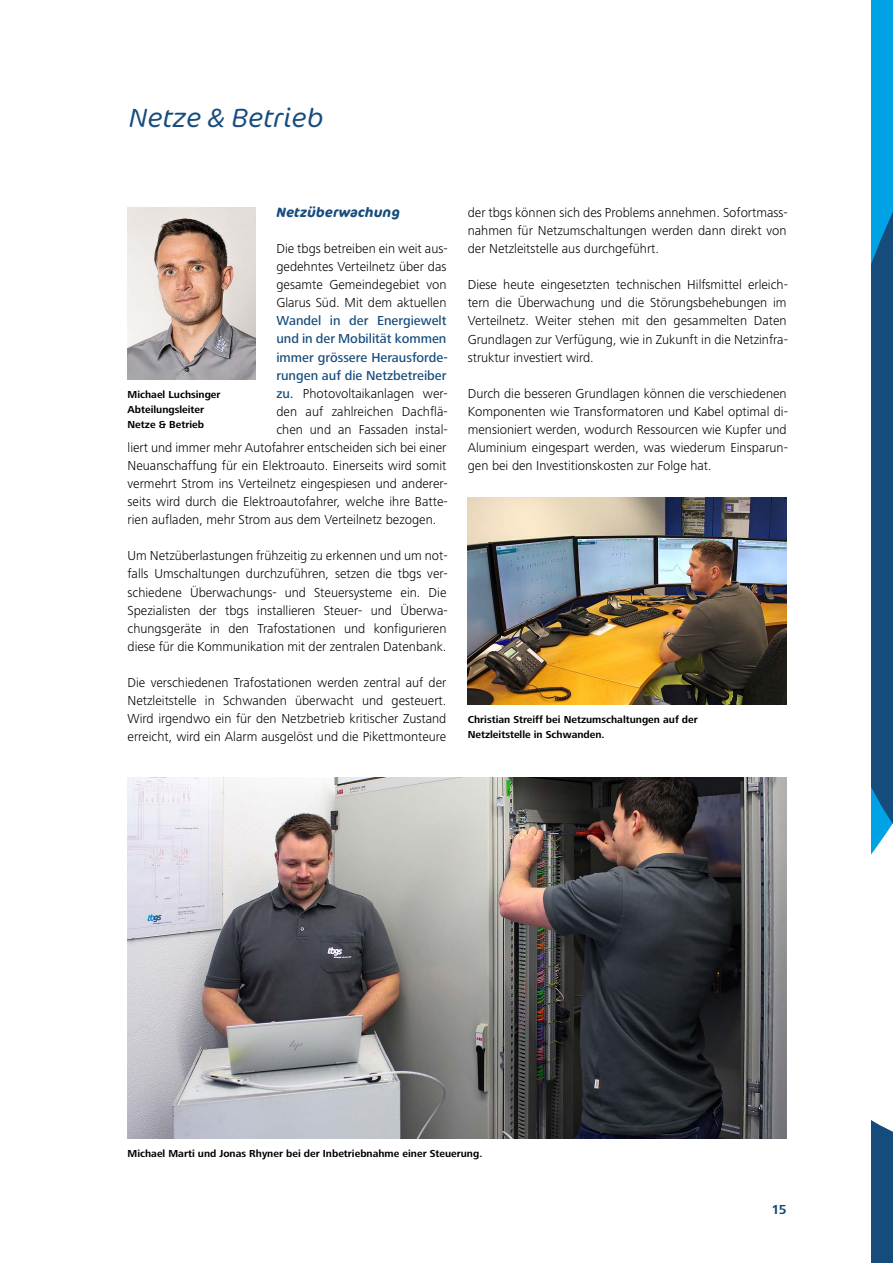
<style>
.page{position:relative;width:893px;height:1263px;background:#fff}
.page>*{position:absolute;margin:0;border:0;box-sizing:border-box;transform-origin:0 0}
.t1{font:italic 300 27px "Cocon OT";color:#164c7c}
.t2{font:300 13.5px/18.1px "Frutiger Next LT";color:#000;text-align:justify}
.t3{font:500 13.5px "Frutiger Next LT";color:#164c7c}
.t4{font:italic 700 13.5px "Cocon OT";color:#164c7c}
.t5{font:700 13.5px "Frutiger Next LT";color:#164c7c}
.t6{font:700 10.5px/15px "Frutiger Next LT";color:#000}
.s1{font-weight:500;color:#164c7c}
</style>
<div class="page">
<svg style="left:872px;top:0;width:21px;height:1263px"></svg>
<img style="left:128px;top:777px;width:659px;height:361px">
<img style="left:468px;top:497px;width:319px;height:208px">
<img style="left:128px;top:208px;width:127px;height:171px">
<h1 class="t1" style="left:128px;top:102px;width:196px">Netze &amp; Betrieb</h1>
<p class="t4" style="left:276px;top:204px;width:125px">Netzüberwachung</p>
<p class="t2" style="left:276px;top:239px;width:173px">Die tbgs betreiben ein weit aus&shy;gedehntes Verteilnetz über das gesamte Gemeindegebiet von Glarus Süd. Mit dem aktuellen</p>
<p class="t3" style="left:276px;top:313px;width:172px">Wandel in der Energiewelt</p>
<p class="t3" style="left:276px;top:331px;width:172px">und in der Mobilität kommen</p>
<p class="t3" style="left:276px;top:349px;width:173px">immer grössere Herausforde-</p>
<p class="t3" style="left:276px;top:368px;width:172px">rungen auf die Netzbetreiber</p>
<p class="t2" style="left:276px;top:384px;width:173px"><span class="s1">zu.</span> Photovoltaikanlagen wer-</p>
<p class="t2" style="left:276px;top:402px;width:173px">den auf zahlreichen Dachflä-</p>
<p class="t2" style="left:276px;top:420px;width:173px">chen und an Fassaden instal-</p>
<p class="t2" style="left:128px;top:438px;width:320px">liert und immer mehr Autofahrer entscheiden sich bei einer</p>
<p class="t2" style="left:128px;top:456px;width:320px">Neuanschaffung für ein Elektroauto. Einerseits wird somit</p>
<p class="t2" style="left:128px;top:474px;width:322px">vermehrt Strom ins Verteilnetz eingespiesen und anderer-</p>
<p class="t2" style="left:128px;top:493px;width:322px">seits wird durch die Elektroautofahrer, welche ihre Batte-</p>
<p class="t2" style="left:128px;top:511px;width:310px">rien aufladen, mehr Strom aus dem Verteilnetz bezogen.</p>
<p class="t2" style="left:128px;top:547px;width:322px">Um Netzüberlastungen frühzeitig zu erkennen und um not&shy;falls Umschaltungen durchzuführen, setzen die tbgs ver&shy;schiedene Überwachungs- und Steuersysteme ein. Die Spezialisten der tbgs installieren Steuer- und Überwa&shy;chungsgeräte in den Trafostationen und konfigurieren diese für die Kommunikation mit der zentralen Datenbank.</p>
<p class="t2" style="left:128px;top:673px;width:320px">Die verschiedenen Trafostationen werden zentral auf der Netzleitstelle in Schwanden überwacht und gesteuert.<br>Wird irgendwo ein für den Netzbetrieb kritischer Zustand erreicht, wird ein Alarm ausgelöst und die Pikettmonteure</p>
<p class="t6" style="left:128px;top:387px;width:95px">Michael Luchsinger<br>Abteilungsleiter<br>Netze &amp; Betrieb</p>
<p class="t2" style="left:468px;top:203px;width:322px">der tbgs können sich des Problems annehmen. Sofortmass&shy;nahmen für Netzumschaltungen werden dann direkt von der Netzleitstelle aus durchgeführt.</p>
<p class="t2" style="left:468px;top:276px;width:322px">Diese heute eingesetzten technischen Hilfsmittel erleich&shy;tern die Überwachung und die Störungsbehebungen im Verteilnetz. Weiter stehen mit den gesammelten Daten Grundlagen zur Verfügung, wie in Zukunft in die Netzinfra&shy;struktur investiert wird.</p>
<p class="t2" style="left:468px;top:384px;width:322px">Durch die besseren Grundlagen können die verschiedenen Komponenten wie Transformatoren und Kabel optimal di&shy;mensioniert werden, wodurch Ressourcen wie Kupfer und Aluminium eingespart werden, was wiederum Einsparun&shy;gen bei den Investitionskosten zur Folge hat.</p>
<p class="t6" style="left:468px;top:712px;width:232px">Christian Streiff bei Netzumschaltungen auf der<br>Netzleitstelle in Schwanden.</p>
<p class="t6" style="left:128px;top:1146px;width:356px">Michael Marti und Jonas Rhyner bei der Inbetriebnahme einer Steuerung.</p>
<p class="t5" style="left:771px;top:1202px;width:17px">15</p>
</div>
